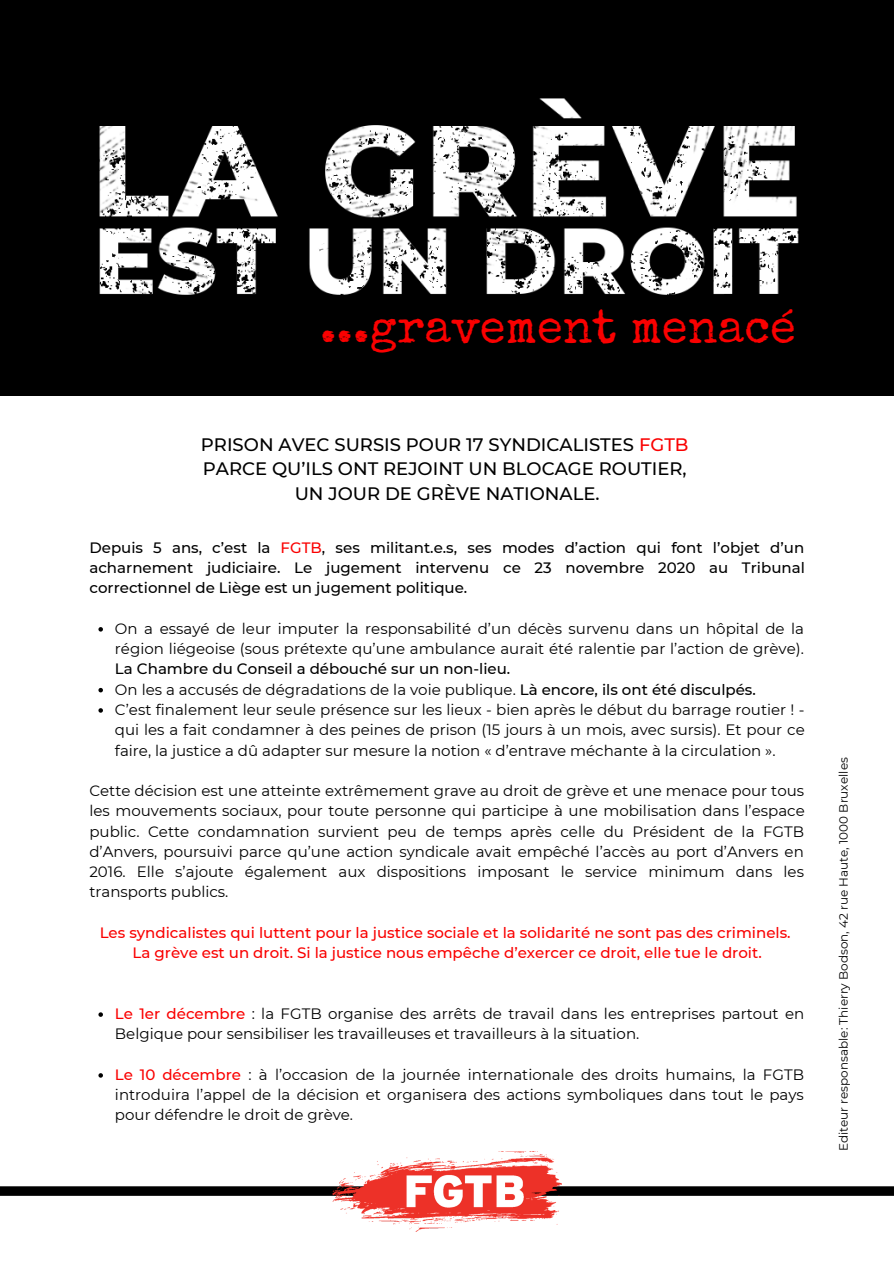
<style>
.page{position:relative;width:894px;height:1264px;background:#fff}
.page>*{position:absolute;margin:0;border:0;box-sizing:border-box;transform-origin:0 0}
.t1{font:47.25px "Special Elite";color:#fa0000}
.t2{font:500 18px/24.8px "Montserrat";color:#000;text-align:center}
.t3{font:15px/20.2px "Montserrat";color:#000}
.t4{font:500 15px/20.2px "Montserrat";color:#000;text-align:justify}
.t5{font:500 15px/20.2px "Montserrat";color:#fa0000;text-align:center}
.t6{font:12px "Montserrat";color:#000}
.s1{color:#fa0000}
.s2{font-weight:500}
.s3{font-weight:500;color:#fa0000}
</style>
<div class="page">
<img style="left:0;top:0;width:893px;height:395px">
<svg style="left:98px;top:627px;width:5px;height:4px"></svg>
<svg style="left:98px;top:688px;width:5px;height:4px"></svg>
<svg style="left:98px;top:708px;width:5px;height:4px"></svg>
<svg style="left:98px;top:1012px;width:5px;height:4px"></svg>
<svg style="left:98px;top:1073px;width:5px;height:4px"></svg>
<svg style="left:0;top:1186px;width:893px;height:9px;background:#080808"></svg>
<img style="left:333px;top:1151px;width:228px;height:80px">
<h1 class="t1" style="left:320px;top:309px;width:477px">...gravement menacé</h1>
<p class="t2" style="left:201px;top:432px;width:489px">PRISON AVEC SURSIS POUR 17 SYNDICALISTES <span class="s1">FGTB<br></span>PARCE QU’ILS ONT REJOINT UN BLOCAGE ROUTIER,<br>UN JOUR DE GRÈVE NATIONALE.</p>
<p class="t4" style="left:89px;top:537px;width:716px">Depuis 5 ans, c’est la <span class="s1">FGTB</span>, ses militant.e.s, ses modes d’action qui font l’objet d’un acharnement judiciaire. Le jugement intervenu ce 23 novembre 2020 au Tribunal correctionnel de Liège est un jugement politique.</p>
<p class="t3" style="left:115px;top:618px;width:690px">On a essayé de leur imputer la responsabilité d’un décès survenu dans un hôpital de la région liégeoise (sous prétexte qu’une ambulance aurait été ralentie par l’action de grève).</p>
<p class="t3" style="left:115px;top:659px;width:691px"><span class="s2">La Chambre du Conseil a débouché sur un non-lieu.<br></span>On les a accusés de dégradations de la voie publique. <span class="s2">Là encore, ils ont été disculpés.<br></span>C’est finalement leur seule présence sur les lieux - bien après le début du barrage routier ! - qui les a fait condamner à des peines de prison (15 jours à un mois, avec sursis). Et pour ce faire, la justice a dû adapter sur mesure la notion « d’entrave méchante à la circulation ».</p>
<p class="t3" style="left:89px;top:780px;width:716px;text-align:justify">Cette décision est une atteinte extrêmement grave au droit de grève et une menace pour tous les mouvements sociaux, pour toute personne qui participe à une mobilisation dans l’espace public. Cette condamnation survient peu de temps après celle du Président de la FGTB d’Anvers, poursuivi parce qu’une action syndicale avait empêché l’accès au port d’Anvers en 2016. Elle s’ajoute également aux dispositions imposant le service minimum dans les transports publics.</p>
<p class="t5" style="left:100px;top:922px;width:692px">Les syndicalistes qui luttent pour la justice sociale et la solidarité ne sont pas des criminels.<br>La grève est un droit. Si la justice nous empêche d’exercer ce droit, elle tue le droit.</p>
<p class="t3" style="left:115px;top:1003px;width:690px"><span class="s3">Le 1er décembre</span> : la FGTB organise des arrêts de travail dans les entreprises partout en<br>Belgique pour sensibiliser les travailleuses et travailleurs à la situation.</p>
<p class="t3" style="left:115px;top:1064px;width:690px;text-align:justify"><span class="s3">Le 10 décembre</span> : à l’occasion de la journée internationale des droits humains, la FGTB introduira l’appel de la décision et organisera des actions symboliques dans tout le pays pour défendre le droit de grève.</p>
<p class="t6" style="left:836px;top:1151px;width:395px;rotate:-90deg">Editeur responsable: Thierry Bodson, 42 rue Haute, 1000 Bruxelles</p>
</div>
